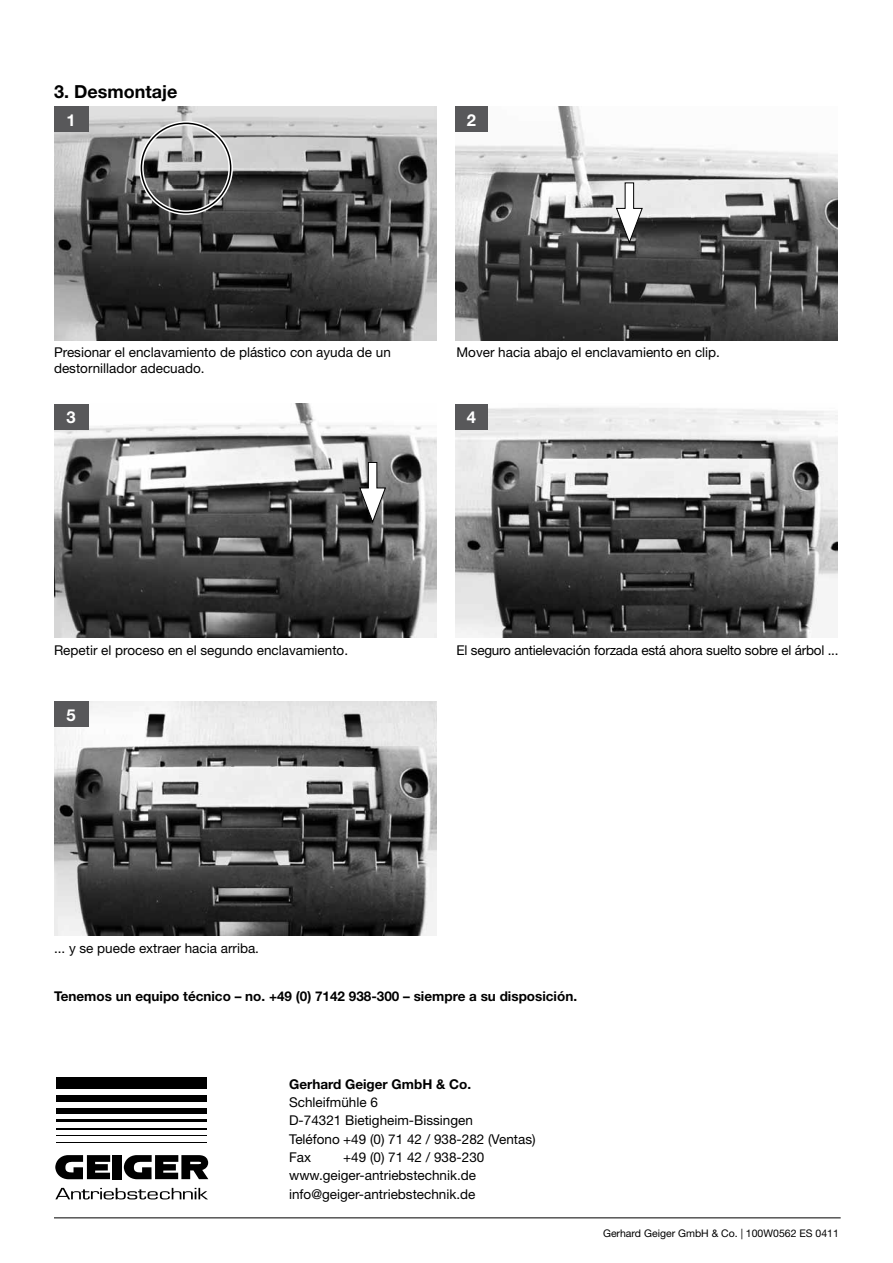
<style>
.page{position:relative;width:893px;height:1263px;background:#fff}
.page>*{position:absolute;margin:0;border:0;box-sizing:border-box;transform-origin:0 0}
.t1{font:700 18px "Helvetica Neue";color:#000}
.t2{font:700 16.5px "Helvetica Neue";color:#fff}
.t3{font:13.5px/18.3px "Helvetica Neue";color:#000}
.t4{font:700 13.5px "Helvetica Neue";color:#000}
.t5{font:10.5px "Helvetica Neue";color:#000}
</style>
<div class="page">
<hr style="left:54px;top:1217px;width:787px;height:1px;background:#000">
<div style="left:113px;top:1155px;width:9px;height:24px;background:#000"></div>
<svg style="left:55px;top:1155px;width:55px;height:24px"></svg>
<svg style="left:124px;top:1155px;width:84px;height:24px"></svg>
<div style="left:56px;top:1077px;width:151px;height:12px;background:#000"></div>
<hr style="left:56px;top:1128px;width:151px;height:2px;background:#000">
<hr style="left:56px;top:1135px;width:151px;height:1px;background:#000">
<hr style="left:56px;top:1142px;width:151px;height:1px;background:#000">
<div style="left:56px;top:1095px;width:151px;height:7px;background:#000"></div>
<div style="left:56px;top:1108px;width:151px;height:5px;background:#000"></div>
<hr style="left:56px;top:1119px;width:151px;height:3px;background:#000">
<svg style="left:55px;top:1188px;width:153px;height:11px"></svg>
<img style="left:54px;top:106px;width:383px;height:234px">
<img style="left:54px;top:404px;width:383px;height:234px">
<img style="left:54px;top:702px;width:383px;height:233px">
<div style="left:54px;top:106px;width:34px;height:26px;background:#58585a"></div>
<div style="left:54px;top:404px;width:34px;height:25px;background:#58585a"></div>
<div style="left:54px;top:702px;width:34px;height:25px;background:#58585a"></div>
<img style="left:455px;top:106px;width:383px;height:234px">
<img style="left:455px;top:404px;width:383px;height:234px">
<div style="left:455px;top:106px;width:32px;height:26px;background:#58585a"></div>
<div style="left:455px;top:404px;width:32px;height:25px;background:#58585a"></div>
<svg style="left:616px;top:182px;width:27px;height:61px"></svg>
<svg style="left:359px;top:462px;width:27px;height:61px"></svg>
<div style="left:139px;top:121px;width:94px;height:94px;border:4px solid #fff;border-radius:50%"></div>
<div style="left:141px;top:123px;width:90px;height:90px;border:2px solid #000;border-radius:50%"></div>
<h1 class="t1" style="left:54px;top:81px;width:125px">3. Desmontaje</h1>
<p class="t2" style="left:66px;top:109px;width:11px">1</p>
<p class="t2" style="left:467px;top:109px;width:11px">2</p>
<p class="t3" style="left:54px;top:344px;width:338px;line-height:16.2px">Presionar el enclavamiento de plástico con ayuda de un destornillador adecuado.</p>
<p class="t2" style="left:66px;top:407px;width:11px">3</p>
<p class="t3" style="left:456px;top:343px;width:265px">Mover hacia abajo el enclavamiento en clip.</p>
<p class="t2" style="left:467px;top:407px;width:11px">4</p>
<p class="t3" style="left:54px;top:641px;width:296px">Repetir el proceso en el segundo enclavamiento.</p>
<p class="t2" style="left:66px;top:705px;width:11px">5</p>
<p class="t3" style="left:456px;top:641px;width:384px">El seguro antielevación forzada está ahora suelto sobre el árbol ...</p>
<p class="t3" style="left:54px;top:938px;width:207px">... y se puede extraer hacia arriba.</p>
<p class="t4" style="left:54px;top:988px;width:525px">Tenemos un equipo técnico – no. +49 (0) 7142 938-300 – siempre a su disposición.</p>
<p class="t4" style="left:289px;top:1075px;width:183px">Gerhard Geiger GmbH &amp; Co.</p>
<p class="t3" style="left:289px;top:1093px;width:248px">Schleifmühle 6<br>D-74321 Bietigheim-Bissingen<br>Teléfono +49 (0) 71 42 / 938-282 (Ventas)<br>Fax</p>
<p class="t3" style="left:289px;top:1148px;width:197px;text-indent:54px">+49 (0) 71 42 / 938-230 www.geiger-antriebstechnik.de info@geiger-antriebstechnik.de</p>
<p class="t5" style="left:603px;top:1226px;width:237px">Gerhard Geiger GmbH &amp; Co. | 100W0562 ES 0411</p>
</div>
